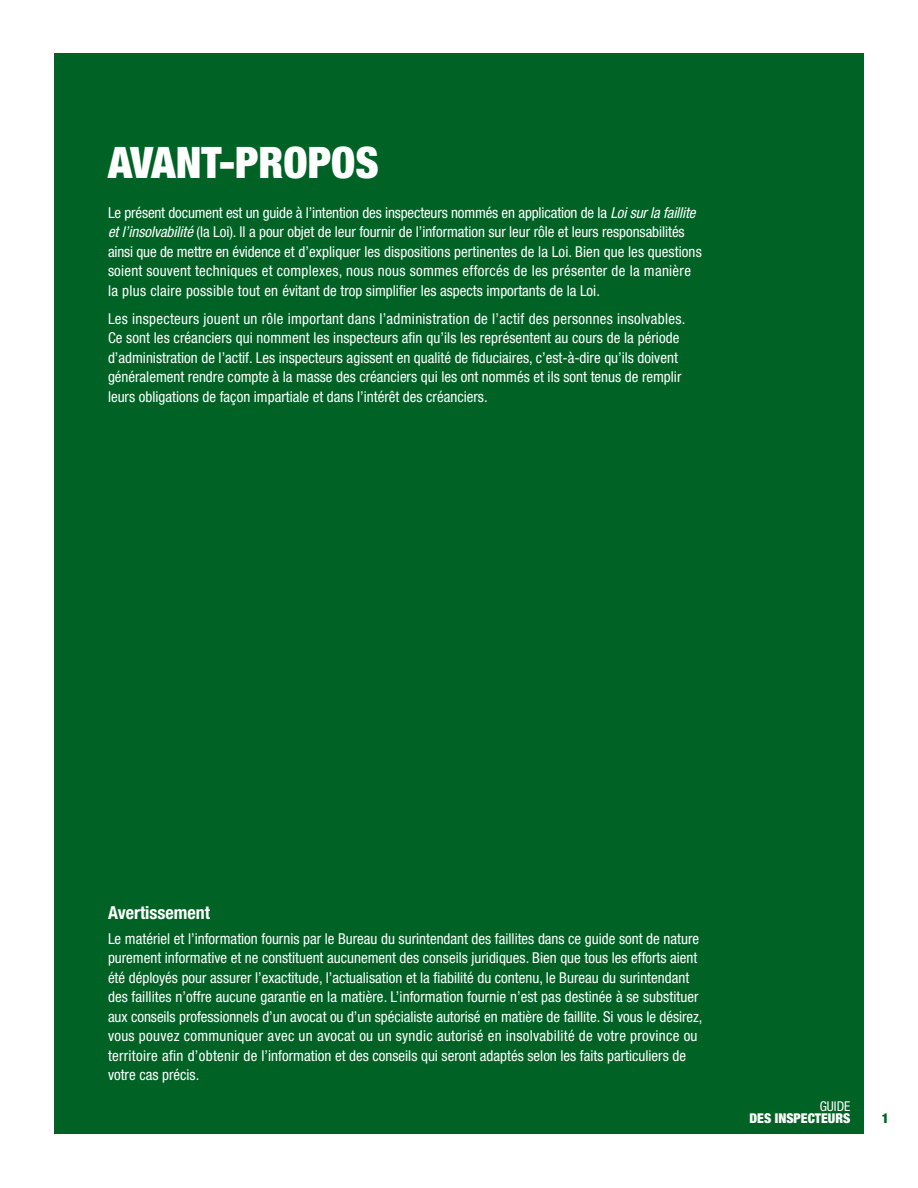
<style>
.page{position:relative;width:918px;height:1188px;background:#fff}
.page>*{position:absolute;margin:0;border:0;box-sizing:border-box;transform-origin:0 0}
.t1{font:900 condensed 43.5px "Helvetica Neue LT Std";color:#fff}
.t2{font:700 condensed 18px "Helvetica Neue LT Std";color:#fff}
.t3{font:condensed 15px/19.5px "Helvetica Neue LT Std";color:#fff}
.t4{font:900 condensed 13.5px "Helvetica Neue LT Std";color:#fff}
.t5{font:condensed 13.5px "Helvetica Neue LT Std";color:#fff}
.t6{font:900 condensed 13.5px "Helvetica Neue LT Std";color:#006325}
.s1{font-style:italic}
</style>
<div class="page">
<div style="left:54px;top:53px;width:810px;height:1081px;background:#006325"></div>
<h1 class="t1" style="left:108px;top:136px;width:272px">AVANT-PROPOS</h1>
<p class="t3" style="left:108px;top:203px;width:595px">Le présent document est un guide à l’intention des inspecteurs nommés en application de la <span class="s1">Loi sur la faillite et l’insolvabilité</span> (la Loi). Il a pour objet de leur fournir de l’information sur leur rôle et leurs responsabilités ainsi que de mettre en évidence et d’expliquer les dispositions pertinentes de la Loi. Bien que les questions soient souvent techniques et complexes, nous nous sommes efforcés de les présenter de la manière la plus claire possible tout en évitant de trop simplifier les aspects importants de la Loi.</p>
<p class="t3" style="left:108px;top:309px;width:579px">Les inspecteurs jouent un rôle important dans l’administration de l’actif des personnes insolvables.<br>Ce sont les créanciers qui nomment les inspecteurs afin qu’ils les représentent au cours de la période d’administration de l’actif. Les inspecteurs agissent en qualité de fiduciaires, c’est-à-dire qu’ils doivent généralement rendre compte à la masse des créanciers qui les ont nommés et ils sont tenus de remplir leurs obligations de façon impartiale et dans l’intérêt des créanciers.</p>
<p class="t2" style="left:108px;top:901px;width:104px">Avertissement</p>
<p class="t3" style="left:108px;top:928px;width:596px">Le matériel et l’information fournis par le Bureau du surintendant des faillites dans ce guide sont de nature purement informative et ne constituent aucunement des conseils juridiques. Bien que tous les efforts aient été déployés pour assurer l’exactitude, l’actualisation et la fiabilité du contenu, le Bureau du surintendant des faillites n’offre aucune garantie en la matière. L’information fournie n’est pas destinée à se substituer aux conseils professionnels d’un avocat ou d’un spécialiste autorisé en matière de faillite. Si vous le désirez, vous pouvez communiquer avec un avocat ou un syndic autorisé en insolvabilité de votre province ou territoire afin d’obtenir de l’information et des conseils qui seront adaptés selon les faits particuliers de votre cas précis.</p>
<p class="t5" style="left:820px;top:1099px;width:32px">GUIDE</p>
<p class="t4" style="left:750px;top:1110px;width:102px">DES INSPECTEURS</p>
<p class="t6" style="left:882px;top:1110px;width:9px">1</p>
</div>
